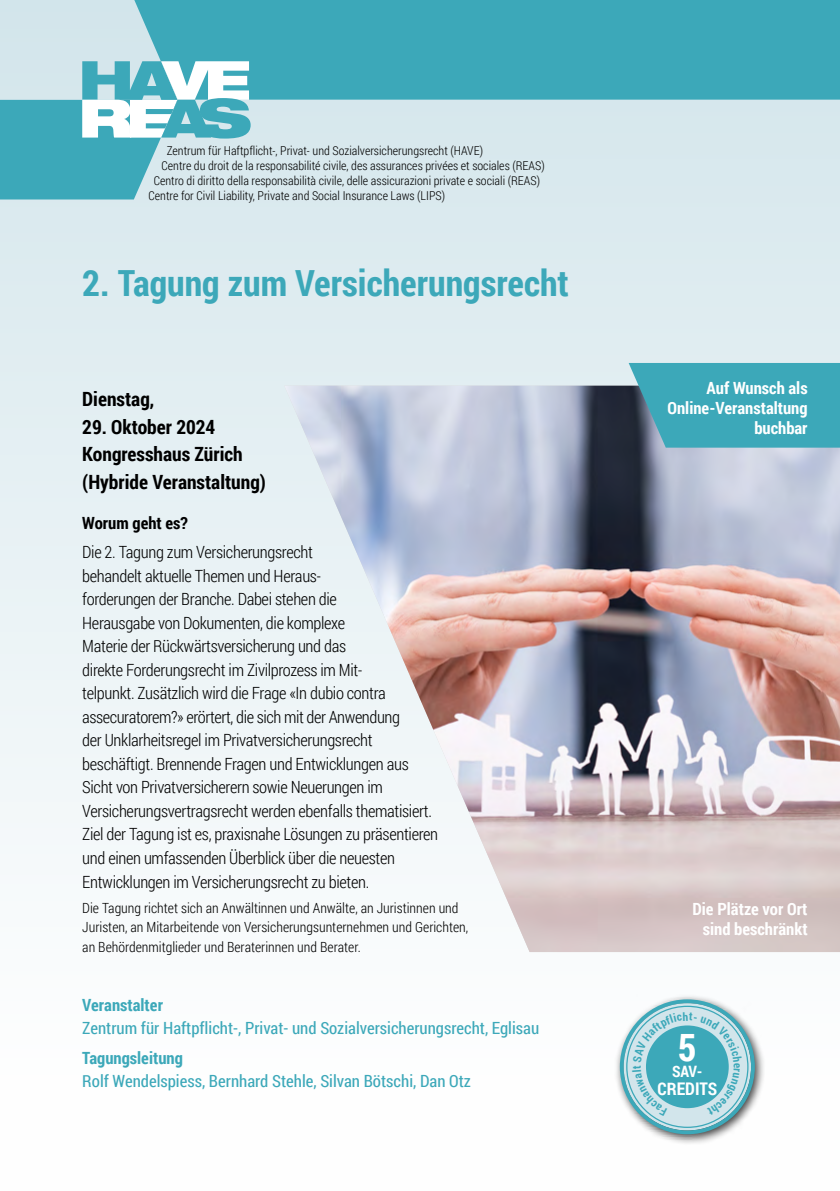
<style>
.page{position:relative;width:840px;height:1191px;background:#fff}
.page>*{position:absolute;margin:0;border:0;box-sizing:border-box;transform-origin:0 0}
.t1{font:700 37.6px "Roboto Condensed";color:#fff}
.t2{font:700 36px "Roboto Condensed";color:#3ca8b9}
.t3{font:700 19.6px/27.4px "Roboto Condensed";color:#000}
.t4{font:700 17.4px "Roboto Condensed";color:#fff}
.t5{font:300 16.8px/23.6px "Roboto Condensed";letter-spacing:-.02em;color:#000}
.t6{font:16.8px/23.6px "Roboto Condensed";color:#3ca8b9}
.t7{font:700 16.8px/20.2px "Roboto Condensed";color:#fff;text-align:right}
.t8{font:700 15.6px "Roboto Condensed";color:#fff}
.t9{font:300 14px/19.6px "Roboto Condensed";color:#000}
.t10{font:300 12.2px "Roboto Condensed";color:#000}
.s1{font-weight:700}
</style>
<div class="page">
<div style="left:0;top:0;width:839px;height:1191px;background:linear-gradient(to bottom,#d2e5eb,#fff)"></div>
<div style="left:134px;top:0;width:705px;height:100px;background:#3ca8b9"></div>
<svg style="left:0;top:61px;width:250px;height:138px;background:#89c8d3"></svg>
<div style="left:613px;top:993px;width:153px;height:152px;background:#000;opacity:.75"></div>
<svg style="left:623px;top:1003px;width:127px;height:127px;background:#b5d8e0"></svg>
<div style="left:619px;top:999px;width:135px;height:135px;border:4px solid #3ca8b9;border-radius:50%"></div>
<img style="left:284px;top:386px;width:555px;height:566px">
<svg style="left:628px;top:363px;width:211px;height:84px;background:#3ea1b2"></svg>
<svg style="left:632px;top:1011px;width:109px;height:105px;background:#84c4d0"></svg>
<p class="t10" style="left:167px;top:143px;width:318px">Zentrum für Haftpflicht-, Privat- und Sozialversicherungsrecht (HAVE)</p>
<p class="t10" style="left:161px;top:157px;width:384px">Centre du droit de la responsabilité civile, des assurances privées et sociales (REAS)</p>
<p class="t10" style="left:154px;top:172px;width:387px">Centro di diritto della responsabilità civile, delle assicurazioni private e sociali (REAS)</p>
<p class="t10" style="left:148px;top:187px;width:298px">Centre for Civil Liability, Private and Social Insurance Laws (LIPS)</p>
<p class="t2" style="left:82px;top:257px;width:488px">2. Tagung zum Versicherungsrecht</p>
<p class="t3" style="left:82px;top:385px;width:73px">Dienstag,</p>
<p class="t3" style="left:82px;top:412px;width:185px">29. Oktober 2024<br>Kongresshaus Zürich (Hybride Veranstaltung)</p>
<p class="t5" style="left:82px;top:508px;width:232px;line-height:29.2px"><span class="s1">Worum geht es?<br></span>Die 2. Tagung zum Versicherungsrecht</p>
<p class="t5" style="left:82px;top:563px;width:357px">behandelt aktuelle Themen und Heraus-<br>forderungen der Branche. Dabei stehen die<br>Herausgabe von Dokumenten, die komplexe<br>Materie der Rückwärtsversicherung und das<br>direkte Forderungsrecht im Zivilprozess im Mit-<br>telpunkt. Zusätzlich wird die Frage «In dubio contra assecuratorem?» erörtert, die sich mit der Anwendung<br>der Unklarheitsregel im Privatversicherungsrecht beschäftigt. Brennende Fragen und Entwicklungen aus Sicht von Privatversicherern sowie Neuerungen im Versicherungsvertragsrecht werden ebenfalls thematisiert.<br>Ziel der Tagung ist es, praxisnahe Lösungen zu präsentieren und einen umfassenden Überblick über die neuesten Entwicklungen im Versicherungsrecht zu bieten.</p>
<p class="t9" style="left:82px;top:897px;width:387px">Die Tagung richtet sich an Anwältinnen und Anwälte, an Juristinnen und<br>Juristen, an Mitarbeitende von Versicherungsunternehmen und Gerichten, an Behördenmitglieder und Beraterinnen und Berater.</p>
<p class="t6" style="left:82px;top:992px;width:458px"><span class="s1">Veranstalter<br></span>Zentrum für Haftpflicht-, Privat- und Sozialversicherungsrecht, Eglisau</p>
<p class="t6" style="left:82px;top:1045px;width:390px"><span class="s1">Tagungsleitung<br></span>Rolf Wendelspiess, Bernhard Stehle, Silvan Bötschi, Dan Otz</p>
<p class="t7" style="left:667px;top:377px;width:141px">Auf Wunsch als<br>Online-Veranstaltung buchbar</p>
<p class="t7" style="left:692px;top:898px;width:117px">Die Plätze vor Ort sind beschränkt</p>
<p class="t1" style="left:677px;top:1021px;width:20px">5</p>
<p class="t8" style="left:671px;top:1060px;width:32px">SAV-</p>
<p class="t4" style="left:657px;top:1076px;width:61px">CREDITS</p>
</div>
